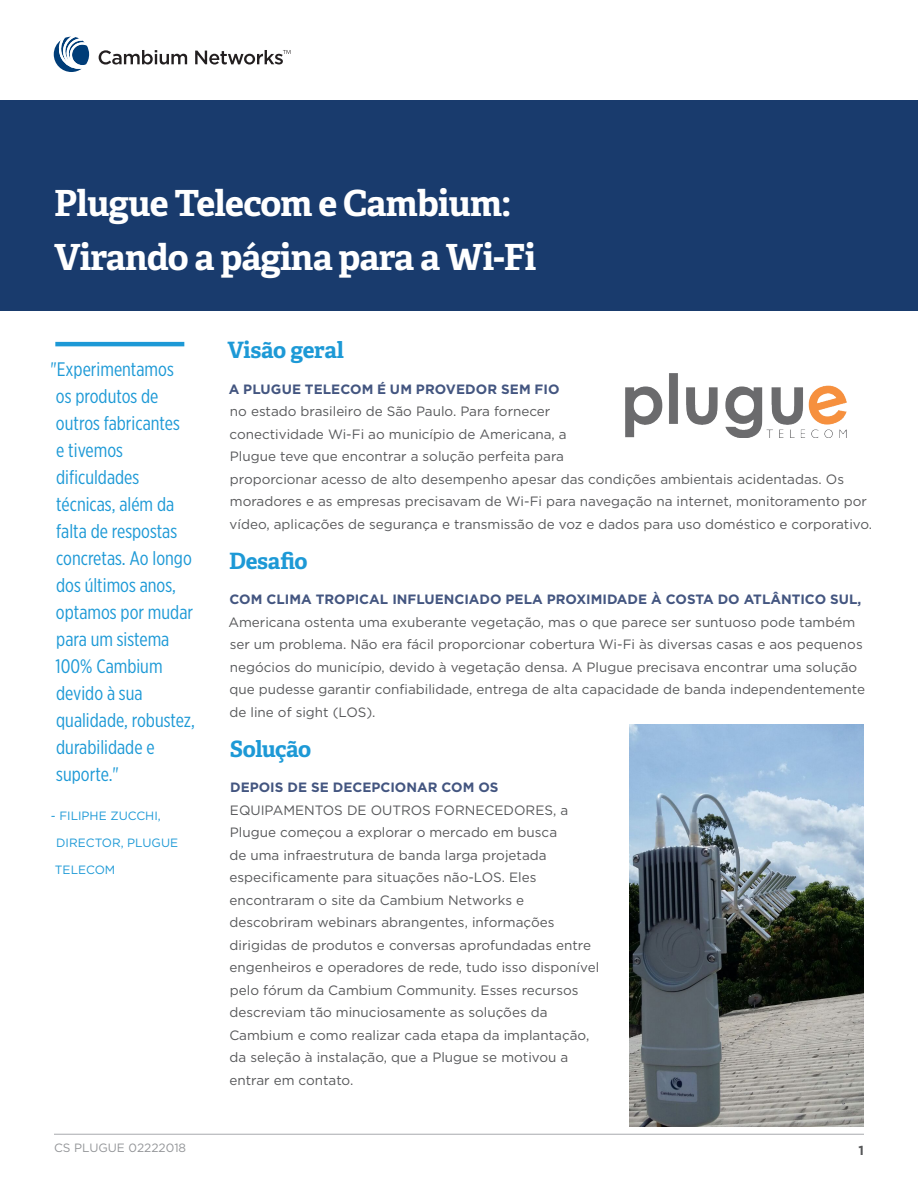
<style>
.page{position:relative;width:918px;height:1188px;background:#fff}
.page>*{position:absolute;margin:0;border:0;box-sizing:border-box;transform-origin:0 0}
.Main_Title{font:700 36px/54px "Adelle";letter-spacing:-.02em;color:#fff}
.t1{font:700 22.5px "Adelle";letter-spacing:-.015em;color:#1d99d6}
.Pull_Quote{font:19.5px/27px "Gotham X Narrow";color:#1d99d6}
.t2{font:13.5px/22.5px "Gotham";color:#57585a}
.t3{font:13.05px "Gotham";color:#57585a}
.t4{font:700 13.05px "Gotham";color:#57585a}
.Pull_Quote_-_Author{font:12px "Gotham";color:#1d99d6}
.Caption_Center{font:12px "Gotham";color:#939598}
.s1{font-weight:700;color:#435580}
</style>
<div class="page">
<hr style="left:54px;top:1134px;width:810px;height:1px;background:#a8a9ad">
<div style="left:0;top:100px;width:918px;height:210px;background:#193b6d"></div>
<svg style="left:99px;top:50px;width:88px;height:15px"></svg>
<svg style="left:195px;top:50px;width:95px;height:15px"></svg>
<svg style="left:54px;top:37px;width:35px;height:35px"></svg>
<hr style="left:55px;top:342px;width:129px;height:4px;background:#1d99d6">
<img style="left:626px;top:374px;width:221px;height:64px">
<img style="left:630px;top:725px;width:234px;height:401px">
<p class="Main_Title" style="left:54px;top:176px;width:484px">Plugue Telecom e Cambium:<br>Virando a página para a Wi-Fi</p>
<p class="Pull_Quote" style="left:51px;top:355px;width:146px">"Experimentamos<br>os produtos de outros fabricantes<br>e tivemos dificuldades técnicas, além da falta de respostas concretas. Ao longo dos últimos anos, optamos por mudar para um sistema<br>100% Cambium devido à sua qualidade, robustez, durabilidade e suporte."</p>
<p class="Pull_Quote_-_Author" style="left:51px;top:809px;width:112px">- FILIPHE ZUCCHI,</p>
<p class="Pull_Quote_-_Author" style="left:56px;top:836px;width:123px">DIRECTOR, PLUGUE</p>
<p class="Pull_Quote_-_Author" style="left:55px;top:863px;width:62px">TELECOM</p>
<p class="t1" style="left:227px;top:336px;width:118px">Visão geral</p>
<p class="t2" style="left:229px;top:377px;width:645px"><span class="s1">A PLUGUE TELECOM É UM PROVEDOR SEM FIO<br></span>no estado brasileiro de São Paulo. Para fornecer<br>conectividade Wi-Fi ao município de Americana, a<br>Plugue teve que encontrar a solução perfeita para<br>proporcionar acesso de alto desempenho apesar das condições ambientais acidentadas. Os moradores e as empresas precisavam de Wi-Fi para navegação na internet, monitoramento por vídeo, aplicações de segurança e transmissão de voz e dados para uso doméstico e corporativo.</p>
<p class="t1" style="left:229px;top:546px;width:80px">Desafio</p>
<p class="t2" style="left:228px;top:588px;width:638px"><span class="s1">COM CLIMA TROPICAL INFLUENCIADO PELA PROXIMIDADE À COSTA DO ATLÂNTICO SUL, </span>Americana ostenta uma exuberante vegetação, mas o que parece ser suntuoso pode também ser um problema. Não era fácil proporcionar cobertura Wi-Fi às diversas casas e aos pequenos negócios do município, devido à vegetação densa. A Plugue precisava encontrar uma solução que pudesse garantir confiabilidade, entrega de alta capacidade de banda independentemente de line of sight (LOS).</p>
<p class="t1" style="left:230px;top:734px;width:83px">Solução</p>
<p class="t2" style="left:229px;top:776px;width:371px"><span class="s1">DEPOIS DE SE DECEPCIONAR COM OS </span>EQUIPAMENTOS DE OUTROS FORNECEDORES, a Plugue começou a explorar o mercado em busca<br>de uma infraestrutura de banda larga projetada especificamente para situações não-LOS. Eles encontraram o site da Cambium Networks e descobriram webinars abrangentes, informações dirigidas de produtos e conversas aprofundadas entre engenheiros e operadores de rede, tudo isso disponível pelo fórum da Cambium Community. Esses recursos descreviam tão minuciosamente as soluções da Cambium e como realizar cada etapa da implantação, da seleção à instalação, que a Plugue se motivou a entrar em contato.</p>
<p class="Caption_Center" style="left:54px;top:1140px;width:134px">CS PLUGUE 02222018</p>
<p class="t3" style="left:54px;top:1142px;width:154px">Add Reference Number</p>
<p class="t4" style="left:858px;top:1142px;width:7px">1</p>
</div>
